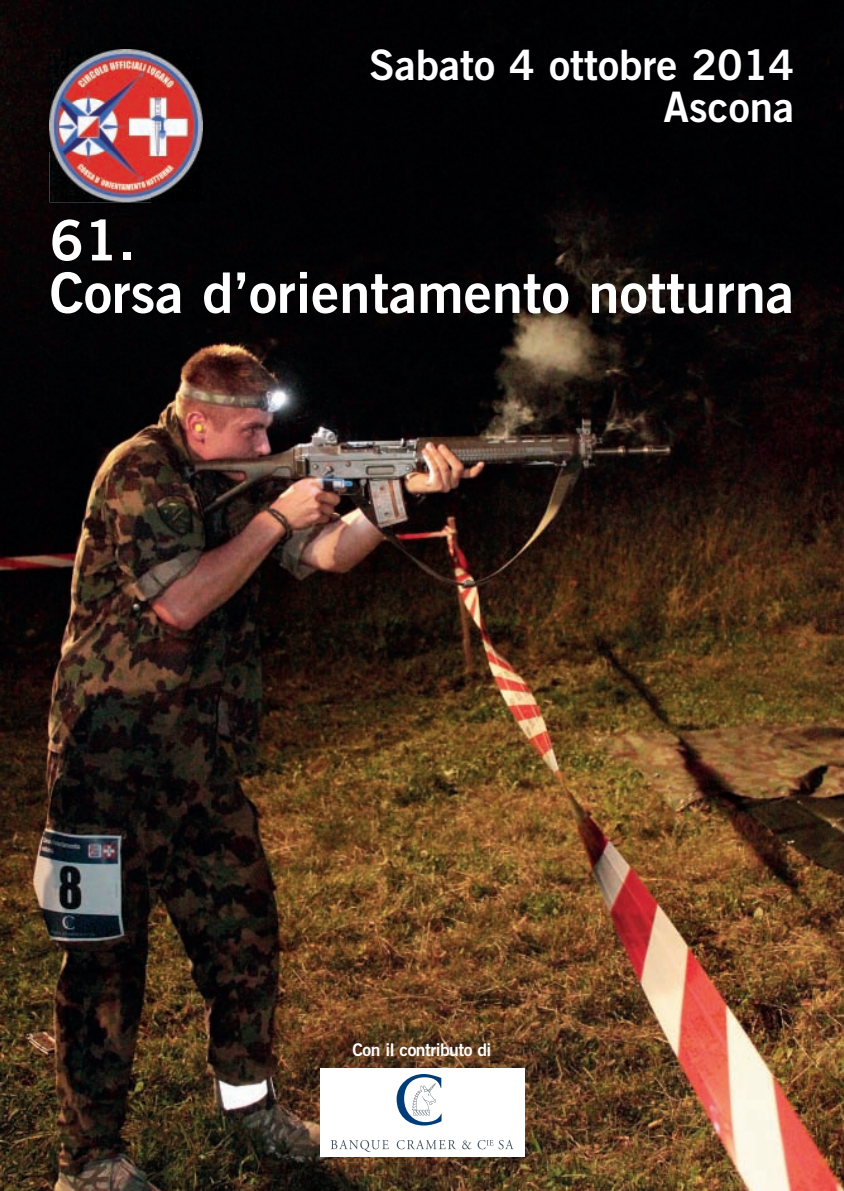
<style>
.page{position:relative;width:844px;height:1191px;background:#fff}
.page>*{position:absolute;margin:0;border:0;box-sizing:border-box;transform-origin:0 0}
.t1{font:56px/52.5px "Trade Gothic LT Std Bd 2";color:#fff}
.t2{font:42px/42px "Trade Gothic LT Std Bd 2";color:#fff;text-align:right}
.t3{font:17.5px "Trade Gothic LT Std Bd 2";letter-spacing:-.03em;color:#fff}
</style>
<div class="page">
<img style="left:0;top:0;width:843px;height:1191px">
<svg style="left:319px;top:1068px;width:205px;height:88px"></svg>
<img style="left:50px;top:50px;width:152px;height:152px">
<p class="t2" style="left:369px;top:43px;width:426px">Sabato 4 ottobre 2014<br>Ascona</p>
<p class="t1" style="left:50px;top:213px;width:745px">61.<br>Corsa d’orientamento notturna</p>
<p class="t3" style="left:352px;top:1039px;width:140px">Con il contributo di</p>
</div>
